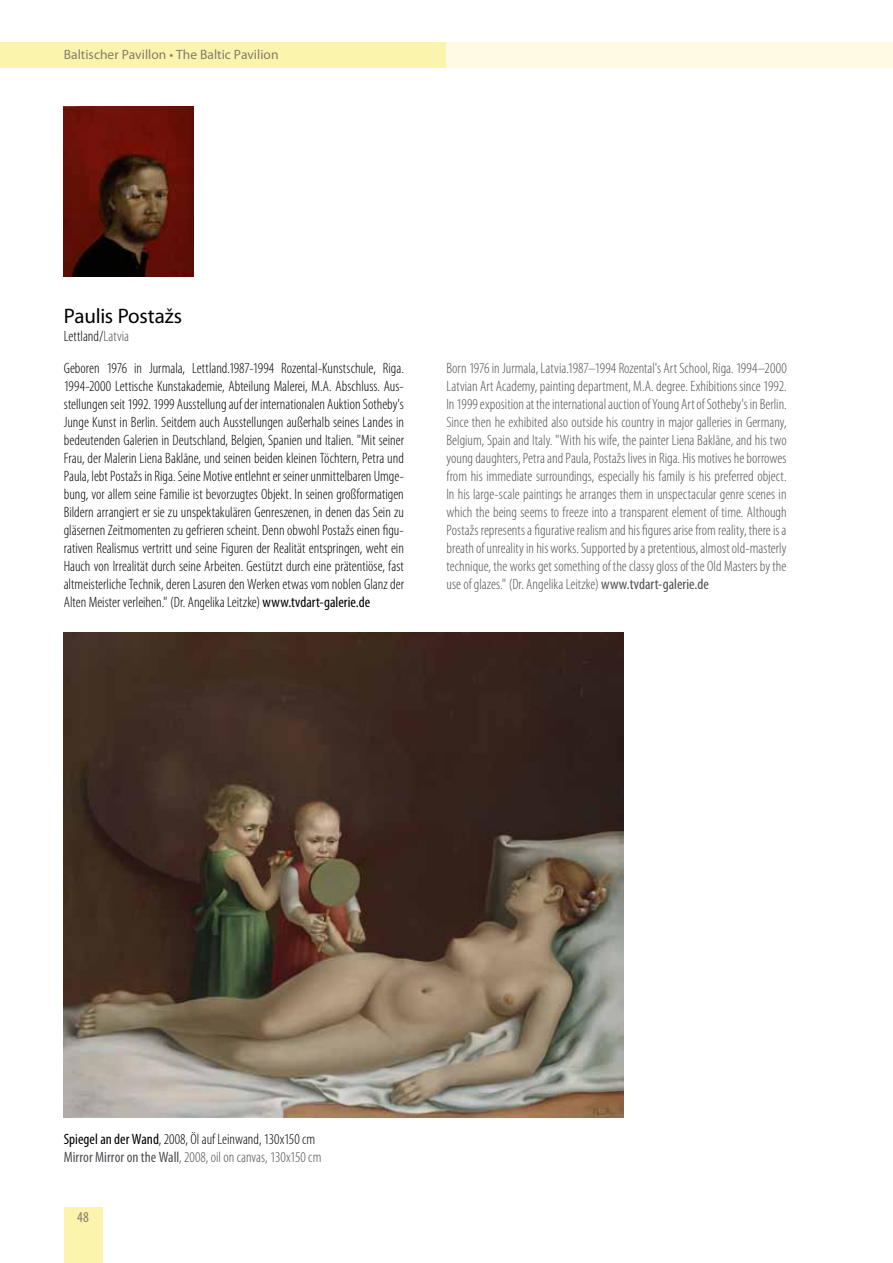
<style>
.page{position:relative;width:893px;height:1263px;background:#fff}
.page>*{position:absolute;margin:0;border:0;box-sizing:border-box;transform-origin:0 0}
.t1{font:21px "Myriad Pro";letter-spacing:-.01em;color:#000}
.t2{font:300 condensed 15px/18px "Myriad Pro";color:#000}
.t3{font:300 condensed 15px/18px "Myriad Pro";color:#504f53;text-align:justify}
.t4{font:condensed 15px "Myriad Pro";color:#847c6a}
.t5{font:13.5px "Myriad Pro";letter-spacing:.005em;color:#847c6a}
.s1{color:#504f53}
.s2{font-weight:400}
.s3{font-weight:400;color:#504f53}
</style>
<div class="page">
<div style="left:0;top:43px;width:446px;height:25px;background:#fbf4ad"></div>
<div style="left:64px;top:1208px;width:38px;height:55px;background:#fbf4ad"></div>
<div style="left:446px;top:43px;width:447px;height:25px;background:#fefae3"></div>
<img style="left:64px;top:106px;width:129px;height:170px">
<img style="left:64px;top:633px;width:559px;height:485px">
<p class="t5" style="left:64px;top:46px;width:216px">Baltischer Pavillon • The Baltic Pavilion</p>
<h1 class="t1" style="left:64px;top:303px;width:120px">Paulis Postažs</h1>
<p class="t2" style="left:64px;top:327px;width:67px">Lettland/<span class="s1">Latvia</span></p>
<p class="t2" style="left:64px;top:359px;width:342px;text-align:justify">Geboren 1976 in Jurmala, Lettland.1987-1994 Rozental-Kunstschule, Riga.<br>1994-2000 Lettische Kunstakademie, Abteilung Malerei, M.A. Abschluss. Aus&shy;stellungen seit 1992. 1999 Ausstellung auf der internationalen Auktion Sotheby's Junge Kunst in Berlin. Seitdem auch Ausstellungen außerhalb seines Landes in bedeutenden Galerien in Deutschland, Belgien, Spanien und Italien. "Mit seiner Frau, der Malerin Liena Baklāne, und seinen beiden kleinen Töchtern, Petra und Paula, lebt Postažs in Riga. Seine Motive entlehnt er seiner unmittelbaren Umge&shy;bung, vor allem seine Familie ist bevorzugtes Objekt. In seinen großformatigen Bildern arrangiert er sie zu unspektakulären Genreszenen, in denen das Sein zu gläsernen Zeitmomenten zu gefrieren scheint. Denn obwohl Postažs einen figu&shy;rativen Realismus vertritt und seine Figuren der Realität entspringen, weht ein Hauch von Irrealität durch seine Arbeiten. Gestützt durch eine prätentiöse, fast altmeisterliche Technik, deren Lasuren den Werken etwas vom noblen Glanz der Alten Meister verleihen." (Dr. Angelika Leitzke) <span class="s2">www.tvdart-galerie.de</span></p>
<p class="t3" style="left:446px;top:359px;width:342px">Born 1976 in Jurmala, Latvia.1987–1994 Rozental's Art School, Riga. 1994–2000<br>Latvian Art Academy, painting department, M.A. degree. Exhibitions since 1992.<br>In 1999 exposition at the international auction of Young Art of Sotheby's in Berlin.<br>Since then he exhibited also outside his country in major galleries in Germany, Belgium, Spain and Italy. "With his wife, the painter Liena Baklāne, and his two young daughters, Petra and Paula, Postažs lives in Riga. His motives he borrowes from his immediate surroundings, especially his family is his preferred object.<br>In his large-scale paintings he arranges them in unspectacular genre scenes in which the being seems to freeze into a transparent element of time. Although Postažs represents a figurative realism and his figures arise from reality, there is a breath of unreality in his works. Supported by a pretentious, almost old-masterly technique, the works get something of the classy gloss of the Old Masters by the use of glazes." (Dr. Angelika Leitzke) <span class="s2">www.tvdart-galerie.de</span></p>
<p class="t2" style="left:64px;top:1130px;width:259px"><span class="s2">Spiegel an der Wand</span>, 2008, Öl auf Leinwand, 130x150 cm<br><span class="s3">Mirror Mirror on the Wall</span><span class="s1">, 2008, oil on canvas, 130x150 cm</span></p>
<p class="t4" style="left:77px;top:1208px;width:13px">48</p>
</div>
